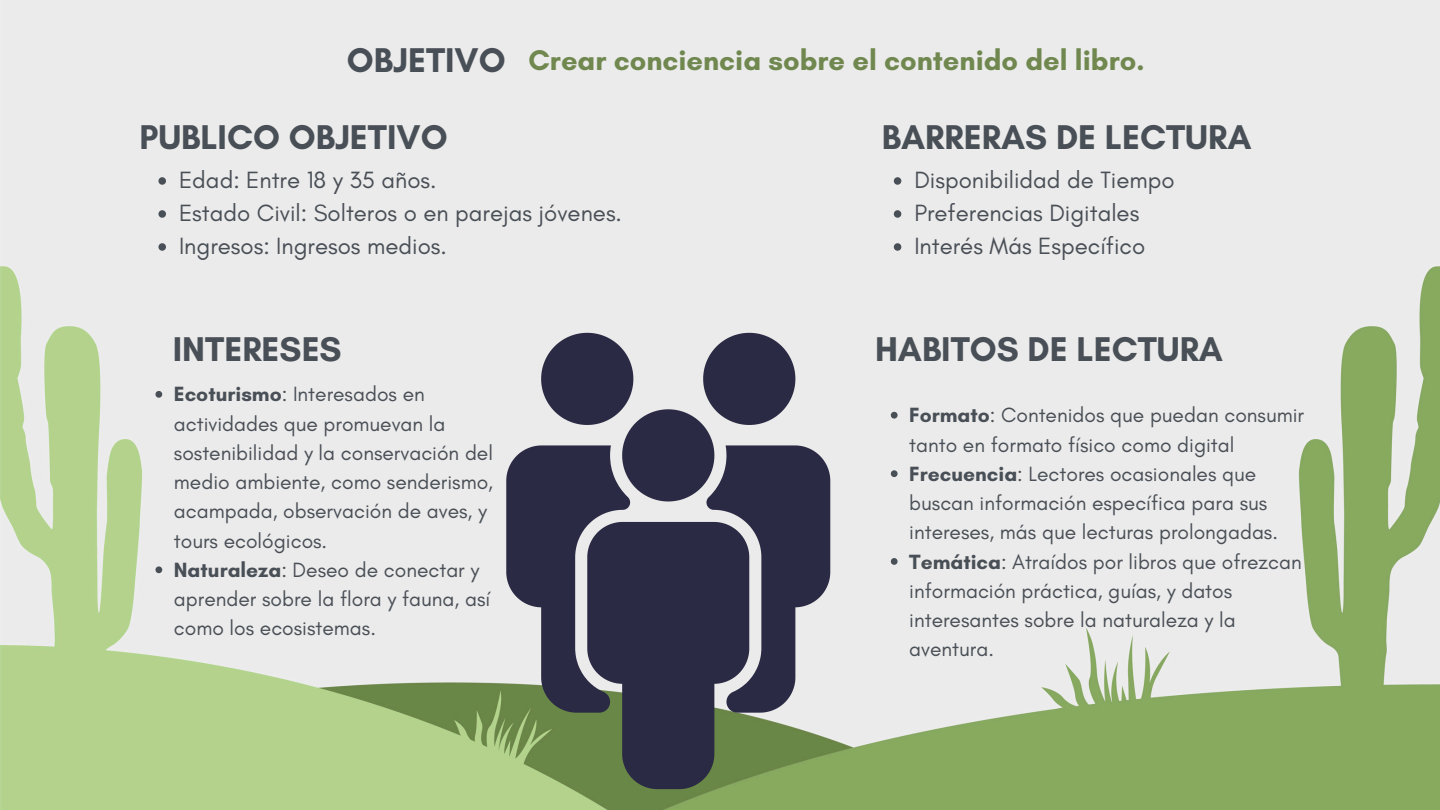
<style>
.page{position:relative;width:1440px;height:810px;background:#fff}
.page>*{position:absolute;margin:0;border:0;box-sizing:border-box;transform-origin:0 0}
.t1{font:700 35px "Glacial Indifference";color:#494f56}
.t2{font:700 29px "Glacial Indifference";color:#70884f}
.t3{font:24px "Glacial Indifference";color:#494f56}
.t4{font:21px/29.2px "Glacial Indifference";color:#494f56}
.s1{font-weight:700}
</style>
<div class="page">
<img style="left:0;top:0;width:1440px;height:810px">
<svg style="left:506px;top:328px;width:324px;height:461px;background:#666a72"></svg>
<svg style="left:155px;top:391px;width:7px;height:7px"></svg>
<svg style="left:155px;top:566px;width:7px;height:7px"></svg>
<svg style="left:158px;top:177px;width:8px;height:8px"></svg>
<svg style="left:158px;top:210px;width:8px;height:8px"></svg>
<svg style="left:158px;top:243px;width:8px;height:8px"></svg>
<svg style="left:891px;top:412px;width:7px;height:7px"></svg>
<svg style="left:891px;top:470px;width:7px;height:7px"></svg>
<svg style="left:891px;top:558px;width:7px;height:7px"></svg>
<svg style="left:894px;top:177px;width:7px;height:8px"></svg>
<svg style="left:894px;top:210px;width:7px;height:8px"></svg>
<svg style="left:894px;top:243px;width:7px;height:8px"></svg>
<h1 class="t1" style="left:347px;top:39px;width:160px">OBJETIVO</h1>
<h2 class="t2" style="left:528px;top:42px;width:618px">Crear conciencia sobre el contenido del libro.</h2>
<h1 class="t1" style="left:140px;top:115px;width:310px">PUBLICO OBJETIVO</h1>
<p class="t3" style="left:179px;top:166px;width:259px">Edad: Entre 18 y 35 años.</p>
<h1 class="t3" style="left:179px;top:199px;width:445px">Estado Civil: Solteros o en parejas jóvenes.</h1>
<p class="t3" style="left:179px;top:232px;width:269px">Ingresos: Ingresos medios.</p>
<p class="t1" style="left:882px;top:115px;width:371px">BARRERAS DE LECTURA</p>
<h1 class="t3" style="left:914px;top:166px;width:262px">Disponibilidad de Tiempo</h1>
<p class="t3" style="left:914px;top:199px;width:227px">Preferencias Digitales</p>
<p class="t3" style="left:914px;top:232px;width:232px">Interés Más Específico</p>
<p class="t1" style="left:173px;top:327px;width:170px">INTERESES</p>
<p class="t1" style="left:875px;top:327px;width:350px">HABITOS DE LECTURA</p>
<p class="t4" style="left:174px;top:380px;width:321px"><span class="s1">Ecoturismo</span>: Interesados en actividades que promuevan la sostenibilidad y la conservación del medio ambiente, como senderismo, acampada, observación de aves, y tours ecológicos.</p>
<p class="t4" style="left:174px;top:555px;width:318px"><span class="s1">Naturaleza</span>: Deseo de conectar y aprender sobre la flora y fauna, así como los ecosistemas.</p>
<h1 class="t4" style="left:909px;top:400px;width:396px"><span class="s1">Formato</span>: Contenidos que puedan consumir tanto en formato físico como digital</h1>
<p class="t4" style="left:909px;top:459px;width:370px"><span class="s1">Frecuencia</span>: Lectores ocasionales que buscan información específica para sus intereses, más que lecturas prolongadas.</p>
<p class="t4" style="left:909px;top:547px;width:394px"><span class="s1">Temática</span>: Atraídos por libros que ofrezcan información práctica, guías, y datos interesantes sobre la naturaleza y la aventura.</p>
</div>
